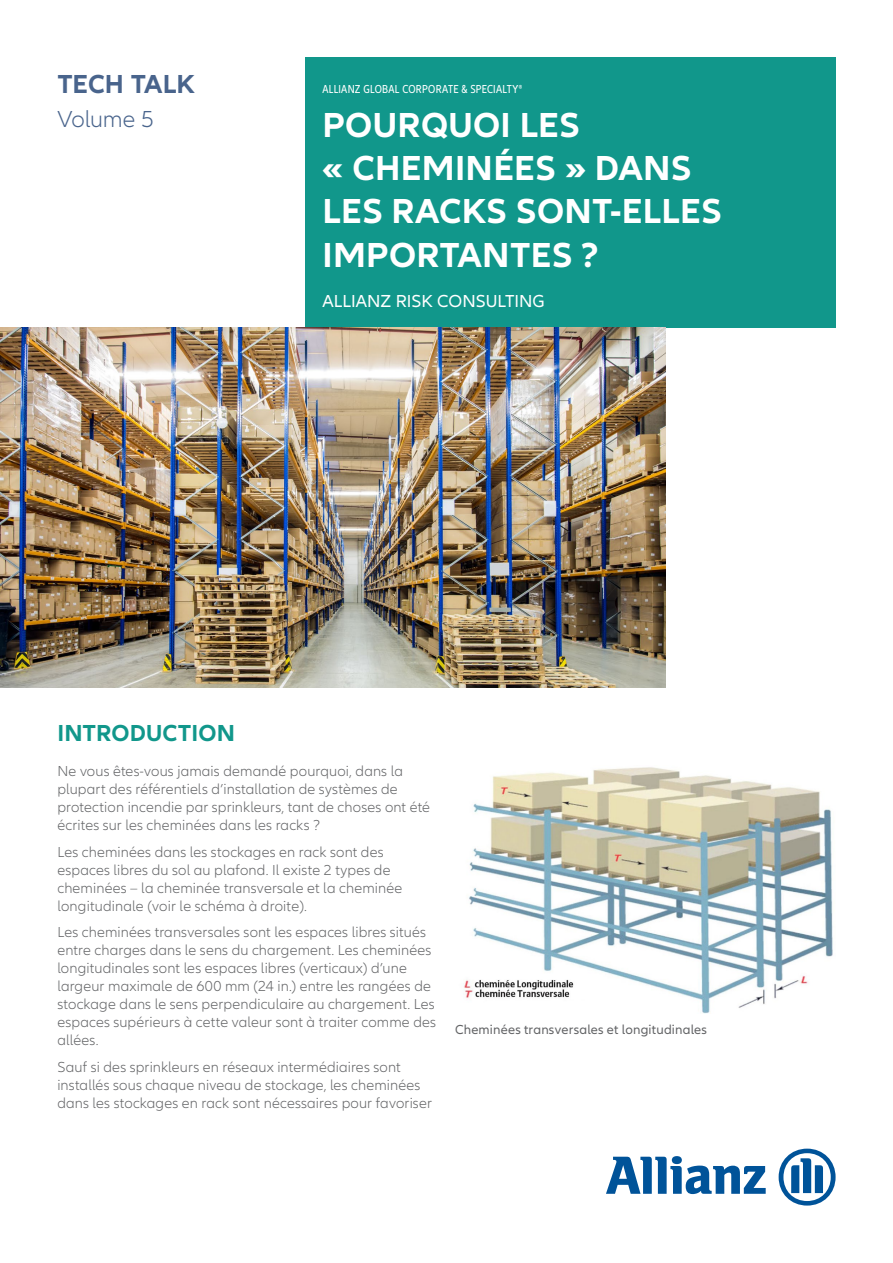
<style>
.page{position:relative;width:893px;height:1263px;background:#fff}
.page>*{position:absolute;margin:0;border:0;box-sizing:border-box;transform-origin:0 0}
.t1{font:700 36px/43.2px "Allianz Neo";letter-spacing:.01em;color:#fff}
.t2{font:700 27px "Allianz Neo";color:#49648c}
.t3{font:700 24px "Allianz Neo";letter-spacing:.01em;color:#11978b}
.t4{font:300 24px "Allianz Neo";letter-spacing:-.005em;color:#49648c}
.t5{font:18px "Allianz Neo";letter-spacing:.005em;color:#fff}
.t6{font:300 15px/18px "Allianz Neo";letter-spacing:.01em;color:#636466}
.t7{font:13.5px "Allianz Neo";letter-spacing:.015em;color:#636466}
.t8{font:condensed 12px "Allianz Neo";letter-spacing:.025em;color:#fff}
</style>
<div class="page">
<svg style="left:606px;top:1156px;width:160px;height:38px"></svg>
<svg style="left:779px;top:1148px;width:57px;height:57px"></svg>
<div style="left:305px;top:57px;width:531px;height:270px;background:#11978b"></div>
<img style="left:0;top:327px;width:665px;height:360px">
<img style="left:464px;top:767px;width:369px;height:246px">
<h2 class="t2" style="left:57px;top:69px;width:139px">TECH TALK</h2>
<h3 class="t4" style="left:57px;top:106px;width:98px">Volume 5</h3>
<p class="t8" style="left:322px;top:83px;width:201px">ALLIANZ GLOBAL CORPORATE &amp; SPECIALTY®</p>
<h1 class="t1" style="left:322px;top:104px;width:401px">POURQUOI LES<br>« CHEMINÉES » DANS<br>LES RACKS SONT-ELLES<br>IMPORTANTES ?</h1>
<p class="t5" style="left:322px;top:290px;width:224px">ALLIANZ RISK CONSULTING</p>
<h3 class="t3" style="left:57px;top:719px;width:179px">INTRODUCTION</h3>
<p class="t6" style="left:57px;top:762px;width:374px">Ne vous êtes-vous jamais demandé pourquoi, dans la plupart des référentiels d’installation de systèmes de protection incendie par sprinkleurs, tant de choses ont été écrites sur les cheminées dans les racks ?</p>
<p class="t6" style="left:57px;top:843px;width:347px">Les cheminées dans les stockages en rack sont des espaces libres du sol au plafond. Il existe 2 types de cheminées – la cheminée transversale et la cheminée longitudinale (voir le schéma à droite).</p>
<p class="t6" style="left:57px;top:923px;width:380px">Les cheminées transversales sont les espaces libres situés entre charges dans le sens du chargement. Les cheminées longitudinales sont les espaces libres (verticaux) d’une largeur maximale de 600 mm (24 in.) entre les rangées de stockage dans le sens perpendiculaire au chargement. Les espaces supérieurs à cette valeur sont à traiter comme des allées.</p>
<p class="t6" style="left:57px;top:1058px;width:376px">Sauf si des sprinkleurs en réseaux intermédiaires sont installés sous chaque niveau de stockage, les cheminées dans les stockages en rack sont nécessaires pour favoriser</p>
<p class="t7" style="left:455px;top:1022px;width:254px">Cheminées transversales et longitudinales</p>
</div>
